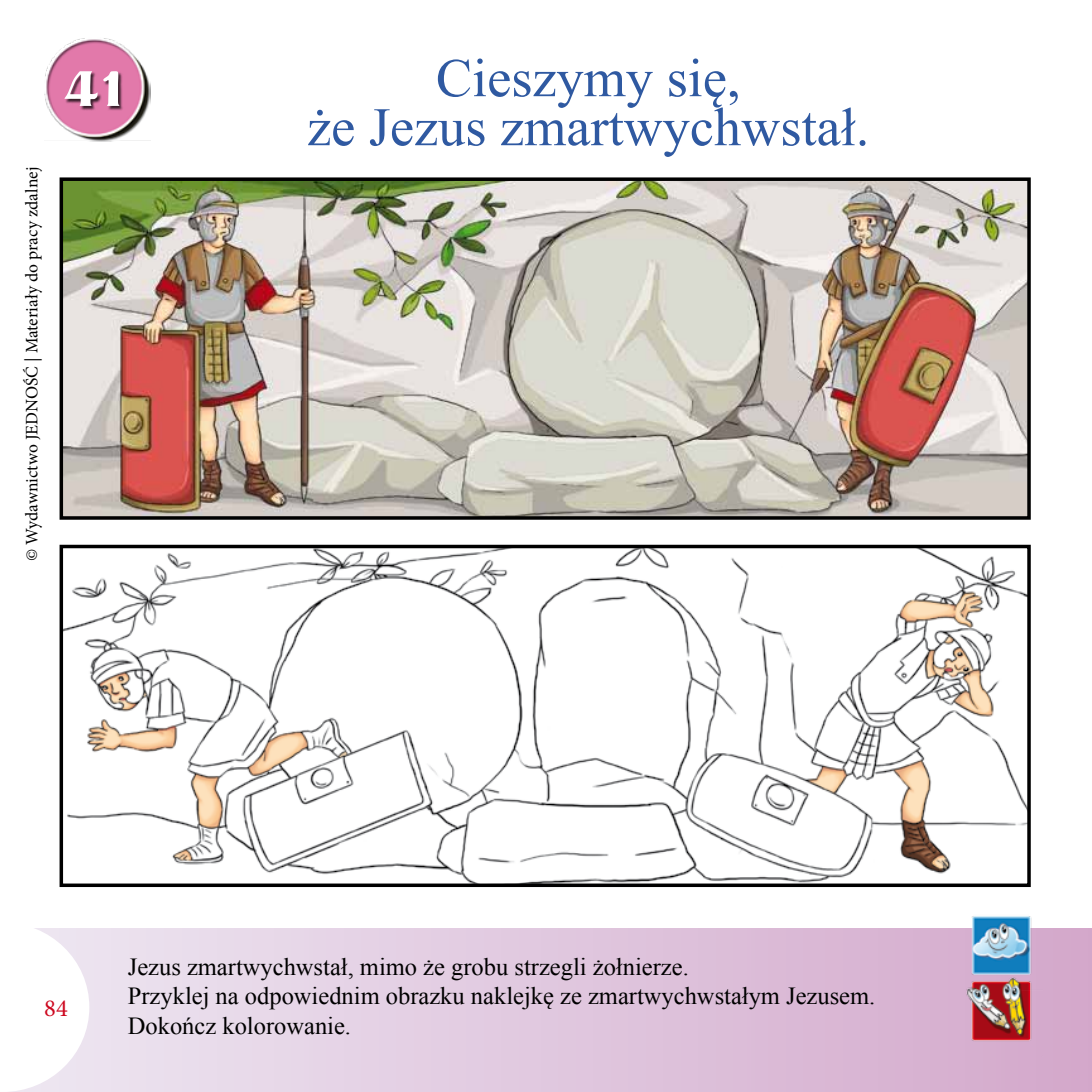
<style>
.page{position:relative;width:1092px;height:1092px;background:#fff}
.page>*{position:absolute;margin:0;border:0;box-sizing:border-box;transform-origin:0 0}
.t1{font:54.25px/49px "Times New Roman";color:#2f59a1;text-align:center}
.t2{font:50.75px "EFN Mellotron";color:#fff}
.t3{font:24.5px/29.4px "Times New Roman";color:#000}
.t4{font:24.5px "Minion Pro";color:#cd071e}
.t5{font:17.5px "Minion Pro";color:#000}
</style>
<div class="page">
<div style="left:0;top:928px;width:1091px;height:163px;background:linear-gradient(to right,#eee8f3,#d3a8cb)"></div>
<svg style="left:0;top:928px;width:89px;height:163px"></svg>
<img style="left:45px;top:38px;width:105px;height:103px">
<div style="left:65px;top:71px;width:59px;height:39px;background:#000;opacity:.75"></div>
<img style="left:65px;top:182px;width:960px;height:332px">
<div style="left:60px;top:177px;width:970px;height:342px;border:4px solid #000"></div>
<img style="left:65px;top:549px;width:960px;height:333px">
<div style="left:60px;top:544px;width:970px;height:343px;border:4px solid #000"></div>
<img style="left:953px;top:990px;width:94px;height:65px">
<img style="left:952px;top:916px;width:95px;height:74px">
<h2 class="t2" style="left:64px;top:54px;width:62px">41</h2>
<p class="t5" style="left:20px;top:561px;width:396px;rotate:-90deg">© Wydawnictwo JEDNOŚĆ | Materiały do pracy zdalnej</p>
<h1 class="t1" style="left:307px;top:53px;width:563px">Cieszymy się,<br>że Jezus zmartwychwstał.</h1>
<p class="t4" style="left:44px;top:991px;width:25px">84</p>
<p class="t3" style="left:128px;top:951px;width:749px">Jezus zmartwychwstał, mimo że grobu strzegli żołnierze.<br>Przyklej na odpowiednim obrazku naklejkę ze zmartwychwstałym Jezusem.<br>Dokończ kolorowanie.</p>
</div>
